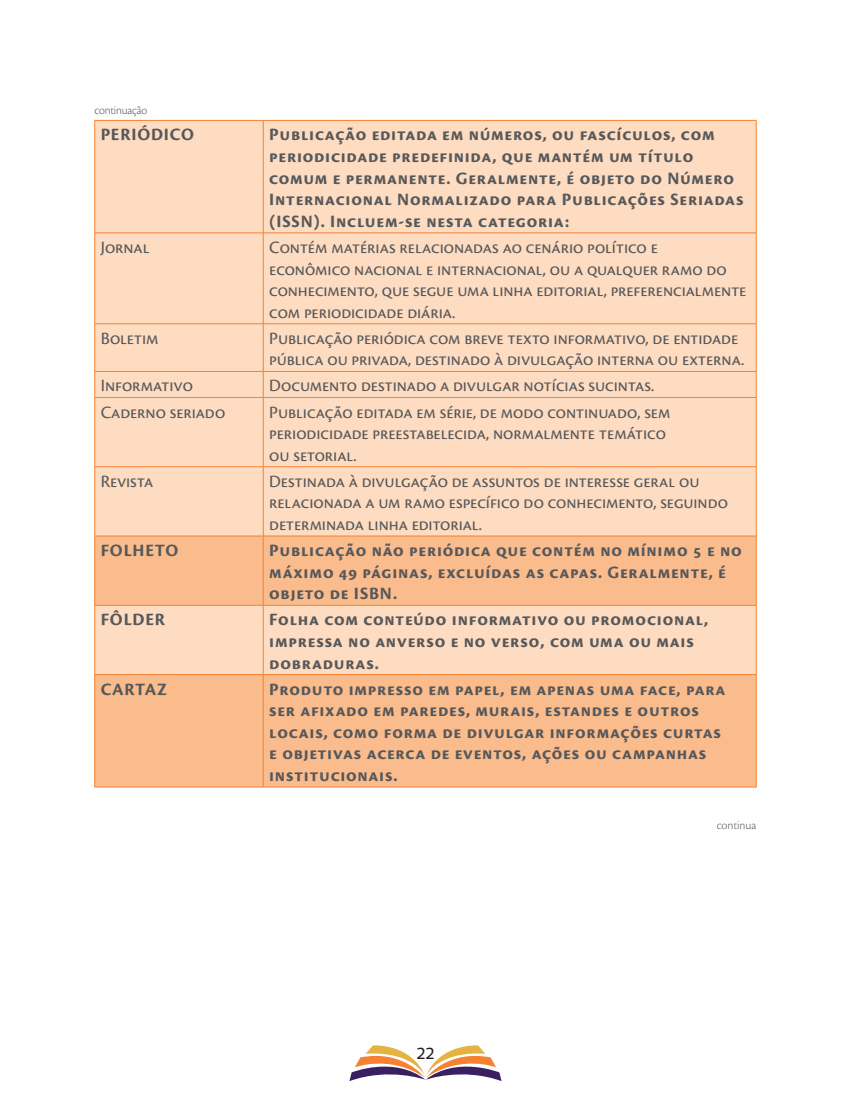
<style>
.page{position:relative;width:851px;height:1106px;background:#fff}
.page>*{position:absolute;margin:0;border:0;box-sizing:border-box;transform-origin:0 0}
.tb_header_align_left{font:700 18px/21.6px "Cronos Pro";letter-spacing:.04em;color:#57585a}
.tb_p_align_left{font:18px/21.6px "Cronos Pro";letter-spacing:-.005em;color:#57585a}
.tb_header_align_left-2{font:18px "Cronos Pro";letter-spacing:-.005em;color:#57585a}
.t1{font:500 16.5px "Prelo";color:#231f20}
.t2{font:300 12px "Cronos Pro";letter-spacing:-.01em;color:#57585a}
</style>
<div class="page">
<svg style="left:349px;top:1045px;width:152px;height:36px"></svg>
<div style="left:95px;top:121px;width:660px;height:415px;background:#fddcc1"></div>
<svg style="left:95px;top:537px;width:660px;height:249px;background:#fac49b"></svg>
<hr style="left:94px;top:120px;width:169px;height:1px;background:#f48232">
<hr style="left:94px;top:121px;width:1px;height:112px;background:#f48232">
<hr style="left:263px;top:120px;width:493px;height:1px;background:#f48232">
<hr style="left:263px;top:121px;width:1px;height:112px;background:#f48232">
<hr style="left:755px;top:121px;width:1px;height:112px;background:#f48232">
<hr style="left:94px;top:233px;width:169px;height:1px;background:#f48232">
<hr style="left:94px;top:233px;width:1px;height:90px;background:#f48232">
<hr style="left:263px;top:233px;width:493px;height:1px;background:#f48232">
<hr style="left:263px;top:233px;width:1px;height:90px;background:#f48232">
<hr style="left:755px;top:233px;width:1px;height:90px;background:#f48232">
<hr style="left:94px;top:323px;width:169px;height:1px;background:#f48232">
<hr style="left:94px;top:324px;width:1px;height:47px;background:#f48232">
<hr style="left:263px;top:323px;width:493px;height:1px;background:#f48232">
<hr style="left:263px;top:324px;width:1px;height:47px;background:#f48232">
<hr style="left:755px;top:324px;width:1px;height:47px;background:#f48232">
<hr style="left:94px;top:371px;width:169px;height:1px;background:#f48232">
<svg style="left:94px;top:371px;width:1px;height:26px"></svg>
<hr style="left:263px;top:371px;width:493px;height:1px;background:#f48232">
<svg style="left:263px;top:371px;width:1px;height:26px"></svg>
<svg style="left:755px;top:372px;width:1px;height:25px"></svg>
<hr style="left:94px;top:397px;width:169px;height:1px;background:#f48232">
<hr style="left:94px;top:398px;width:1px;height:68px;background:#f48232">
<hr style="left:263px;top:397px;width:493px;height:1px;background:#f48232">
<hr style="left:263px;top:398px;width:1px;height:68px;background:#f48232">
<hr style="left:755px;top:398px;width:1px;height:68px;background:#f48232">
<hr style="left:94px;top:466px;width:169px;height:1px;background:#f48232">
<hr style="left:94px;top:467px;width:1px;height:69px;background:#f48232">
<hr style="left:263px;top:466px;width:493px;height:1px;background:#f48232">
<hr style="left:263px;top:467px;width:1px;height:69px;background:#f48232">
<hr style="left:755px;top:467px;width:1px;height:69px;background:#f48232">
<hr style="left:94px;top:536px;width:169px;height:1px;background:#f48232">
<hr style="left:94px;top:536px;width:1px;height:69px;background:#f48232">
<hr style="left:263px;top:536px;width:493px;height:1px;background:#f48232">
<hr style="left:263px;top:536px;width:1px;height:69px;background:#f48232">
<hr style="left:755px;top:536px;width:1px;height:69px;background:#f48232">
<hr style="left:94px;top:605px;width:169px;height:1px;background:#f48232">
<hr style="left:94px;top:605px;width:1px;height:69px;background:#f48232">
<hr style="left:263px;top:605px;width:493px;height:1px;background:#f48232">
<hr style="left:263px;top:605px;width:1px;height:69px;background:#f48232">
<hr style="left:755px;top:605px;width:1px;height:69px;background:#f48232">
<hr style="left:94px;top:674px;width:169px;height:1px;background:#f48232">
<hr style="left:94px;top:674px;width:1px;height:113px;background:#f48232">
<hr style="left:263px;top:674px;width:493px;height:1px;background:#f48232">
<hr style="left:263px;top:674px;width:1px;height:113px;background:#f48232">
<hr style="left:755px;top:674px;width:1px;height:113px;background:#f48232">
<hr style="left:94px;top:786px;width:169px;height:1px;background:#f48232">
<hr style="left:263px;top:786px;width:493px;height:1px;background:#f48232">
<p class="t2" style="left:94px;top:103px;width:54px">continuação</p>
<p class="tb_header_align_left" style="left:101px;top:124px;width:95px">PERIÓDICO</p>
<p class="tb_header_align_left" style="left:269px;top:124px;width:476px">Publicação editada em números, ou fascículos, com periodicidade predefinida, que mantém um título comum e permanente. Geralmente, é objeto do Número Internacional Normalizado para Publicações Seriadas (ISSN). Incluem-se nesta categoria:</p>
<p class="tb_p_align_left" style="left:101px;top:236px;width:50px">Jornal</p>
<p class="tb_p_align_left" style="left:269px;top:236px;width:478px">Contém matérias relacionadas ao cenário político e<br>econômico nacional e internacional, ou a qualquer ramo do conhecimento, que segue uma linha editorial, preferencialmente com periodicidade diária.</p>
<p class="tb_header_align_left-2" style="left:101px;top:328px;width:59px">Boletim</p>
<p class="tb_p_align_left" style="left:269px;top:327px;width:476px">Publicação periódica com breve texto informativo, de entidade pública ou privada, destinado à divulgação interna ou externa.</p>
<p class="tb_p_align_left" style="left:101px;top:375px;width:94px">Informativo</p>
<p class="tb_p_align_left" style="left:269px;top:375px;width:386px">Documento destinado a divulgar notícias sucintas.</p>
<p class="tb_p_align_left" style="left:101px;top:401px;width:126px">Caderno seriado</p>
<p class="tb_p_align_left" style="left:269px;top:401px;width:403px">Publicação editada em série, de modo continuado, sem periodicidade preestabelecida, normalmente temático ou setorial.</p>
<p class="tb_p_align_left" style="left:101px;top:470px;width:54px">Revista</p>
<p class="tb_p_align_left" style="left:269px;top:470px;width:460px">Destinada à divulgação de assuntos de interesse geral ou relacionada a um ramo específico do conhecimento, seguindo determinada linha editorial.</p>
<p class="tb_header_align_left" style="left:101px;top:540px;width:79px">FOLHETO</p>
<p class="tb_header_align_left" style="left:269px;top:540px;width:474px">Publicação não periódica que contém no mínimo 5 e no máximo 49 páginas, excluídas as capas. Geralmente, é objeto de ISBN.</p>
<p class="tb_header_align_left" style="left:101px;top:609px;width:66px">FÔLDER</p>
<p class="tb_header_align_left" style="left:269px;top:609px;width:440px">Folha com conteúdo informativo ou promocional, impressa no anverso e no verso, com uma ou mais dobraduras.</p>
<p class="tb_header_align_left" style="left:101px;top:678px;width:68px">CARTAZ</p>
<p class="tb_header_align_left" style="left:269px;top:678px;width:457px">Produto impresso em papel, em apenas uma face, para ser afixado em paredes, murais, estandes e outros locais, como forma de divulgar informações curtas e objetivas acerca de eventos, ações ou campanhas institucionais.</p>
<p class="t1" style="left:416px;top:1043px;width:20px">22</p>
<p class="t2" style="left:716px;top:818px;width:41px">continua</p>
</div>
